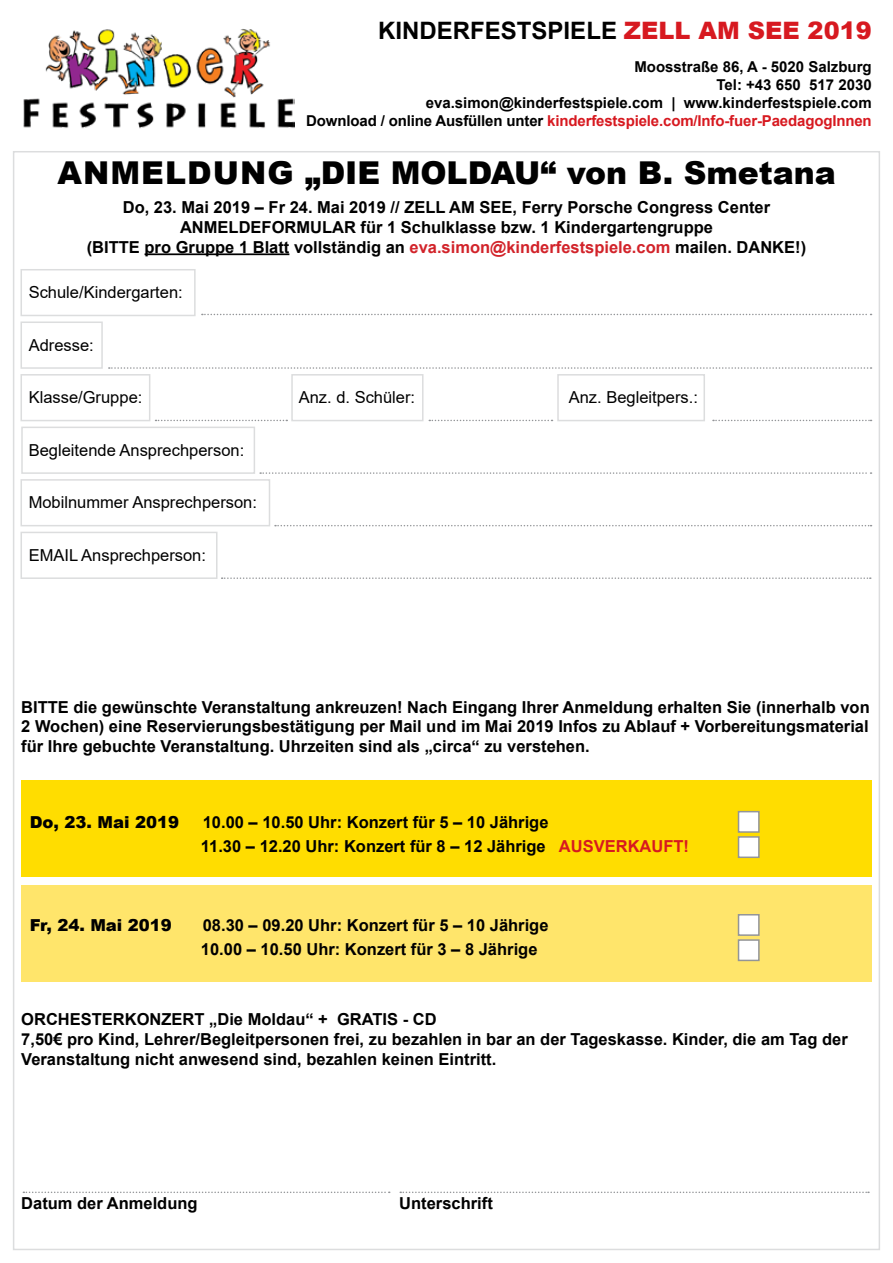
<style>
.page{position:relative;width:893px;height:1263px;background:#fff}
.page>*{position:absolute;margin:0;border:0;box-sizing:border-box;transform-origin:0 0}
.t1{font:900 31.5px "Arial";color:#000}
.t2{font:700 24px "Arial";color:#000}
.t3{font:700 16.5px/19.8px "Arial";color:#000}
.t4{font:16.5px "Arial";color:#000}
.t5{font:900 16.5px "Arial";color:#000}
.t6{font:700 15px/18px "Arial";color:#000;text-align:right}
.s1{font-weight:900;color:#d71920}
.s2{color:#d71920}
.s3{color:#d2232a}
</style>
<div class="page">
<div style="left:21px;top:780px;width:851px;height:96px;background:#fd0"></div>
<div style="left:21px;top:885px;width:851px;height:97px;background:#ffe56b"></div>
<div style="left:738px;top:836px;width:22px;height:22px;background:#fff;border:2px solid #939598"></div>
<div style="left:738px;top:811px;width:22px;height:22px;background:#fff;border:2px solid #939598"></div>
<div style="left:738px;top:939px;width:22px;height:22px;background:#fff;border:2px solid #939598"></div>
<div style="left:738px;top:914px;width:22px;height:22px;background:#fff;border:2px solid #939598"></div>
<hr style="left:145px;top:253px;width:144px;height:2px;background:#000">
<div style="left:21px;top:321px;width:82px;height:48px;border:2px solid #dcddde"></div>
<div style="left:21px;top:269px;width:175px;height:47px;border:2px solid #dcddde"></div>
<div style="left:21px;top:427px;width:234px;height:47px;border:2px solid #dcddde"></div>
<div style="left:21px;top:374px;width:129px;height:47px;border:2px solid #dcddde"></div>
<div style="left:21px;top:532px;width:197px;height:47px;border:2px solid #dcddde"></div>
<div style="left:21px;top:479px;width:249px;height:47px;border:2px solid #dcddde"></div>
<div style="left:291px;top:374px;width:132px;height:47px;border:2px solid #dcddde"></div>
<div style="left:557px;top:374px;width:148px;height:47px;border:2px solid #dcddde"></div>
<svg style="left:202px;top:314px;width:669px;height:1px"></svg>
<svg style="left:109px;top:367px;width:762px;height:2px"></svg>
<svg style="left:713px;top:420px;width:158px;height:1px"></svg>
<svg style="left:260px;top:472px;width:611px;height:2px"></svg>
<svg style="left:275px;top:525px;width:596px;height:1px"></svg>
<svg style="left:222px;top:577px;width:649px;height:2px"></svg>
<svg style="left:429px;top:420px;width:123px;height:1px"></svg>
<svg style="left:156px;top:420px;width:131px;height:1px"></svg>
<svg style="left:23px;top:1191px;width:367px;height:2px"></svg>
<svg style="left:400px;top:1191px;width:469px;height:2px"></svg>
<img style="left:23px;top:29px;width:271px;height:100px">
<h2 class="t2" style="left:378px;top:14px;width:495px">KINDERFESTSPIELE <span class="s1">ZELL AM SEE 2019</span></h2>
<p class="t6" style="left:306px;top:58px;width:567px">Moosstraße 86, A - 5020 Salzburg<br>Tel: +43 650 517 2030<br>eva.simon@kinderfestspiele.com | www.kinderfestspiele.com<br>Download / online Ausfüllen unter <span class="s2">kinderfestspiele.com/Info-fuer-PaedagogInnen</span></p>
<h1 class="t1" style="left:58px;top:150px;width:79px">Anmel</h1>
<h1 class="t1" style="left:187px;top:150px;width:650px">dung „DIE MOLDAU“ von B. Smetana</h1>
<p class="t3" style="left:87px;top:197px;width:721px;text-align:center">Do, 23. Mai 2019 – Fr 24. Mai 2019 // ZELL AM SEE, Ferry Porsche Congress Center<br>ANMELDEFORMULAR für 1 Schulklasse bzw. 1 Kindergartengruppe<br>(BITTE pro Gruppe 1 Blatt vollständig an <span class="s3">eva.simon@kinderfestspiele.com</span> mailen. DANKE!)</p>
<p class="t4" style="left:29px;top:281px;width:156px">Schule/Kindergarten:</p>
<p class="t4" style="left:29px;top:333px;width:67px">Adresse:</p>
<p class="t4" style="left:29px;top:386px;width:115px">Klasse/Gruppe:</p>
<p class="t4" style="left:299px;top:386px;width:118px">Anz. d. Schüler:</p>
<p class="t4" style="left:569px;top:386px;width:131px">Anz. Begleitpers.:</p>
<p class="t4" style="left:29px;top:438px;width:217px">Begleitende Ansprechperson:</p>
<p class="t4" style="left:29px;top:491px;width:230px">Mobilnummer Ansprechperson:</p>
<p class="t4" style="left:29px;top:543px;width:179px">EMAIL Ansprechperson:</p>
<p class="t3" style="left:21px;top:697px;width:850px;text-align:justify">BITTE die gewünschte Veranstaltung ankreuzen! Nach Eingang Ihrer Anmeldung erhalten Sie (innerhalb von 2 Wochen) eine Reservierungsbestätigung per Mail und im Mai 2019 Infos zu Ablauf + Vorbereitungsmaterial für Ihre gebuchte Veranstaltung. Uhrzeiten sind als „circa“ zu verstehen.</p>
<p class="t5" style="left:30px;top:810px;width:151px">Do, 23. Mai 2019</p>
<p class="t3" style="left:201px;top:810px;width:490px;line-height:24px">10.00 – 10.50 Uhr: Konzert für 5 – 10 Jährige<br>11.30 – 12.20 Uhr: Konzert für 8 – 12 Jährige <span class="s2">AUSVERKAUFT!</span></p>
<p class="t5" style="left:30px;top:913px;width:144px">Fr, 24. Mai 2019</p>
<p class="t3" style="left:201px;top:913px;width:349px;line-height:24px">08.30 – 09.20 Uhr: Konzert für 5 – 10 Jährige<br>10.00 – 10.50 Uhr: Konzert für 3 – 8 Jährige</p>
<p class="t3" style="left:21px;top:1010px;width:828px">ORCHESTERKONZERT „Die Moldau“ + GRATIS - CD<br>7,50€ pro Kind, Lehrer/Begleitpersonen frei, zu bezahlen in bar an der Tageskasse. Kinder, die am Tag der<br>Veranstaltung nicht anwesend sind, bezahlen keinen Eintritt.</p>
<p class="t3" style="left:21px;top:1194px;width:178px">Datum der Anmeldung</p>
<p class="t3" style="left:399px;top:1194px;width:95px">Unterschrift</p>
</div>
